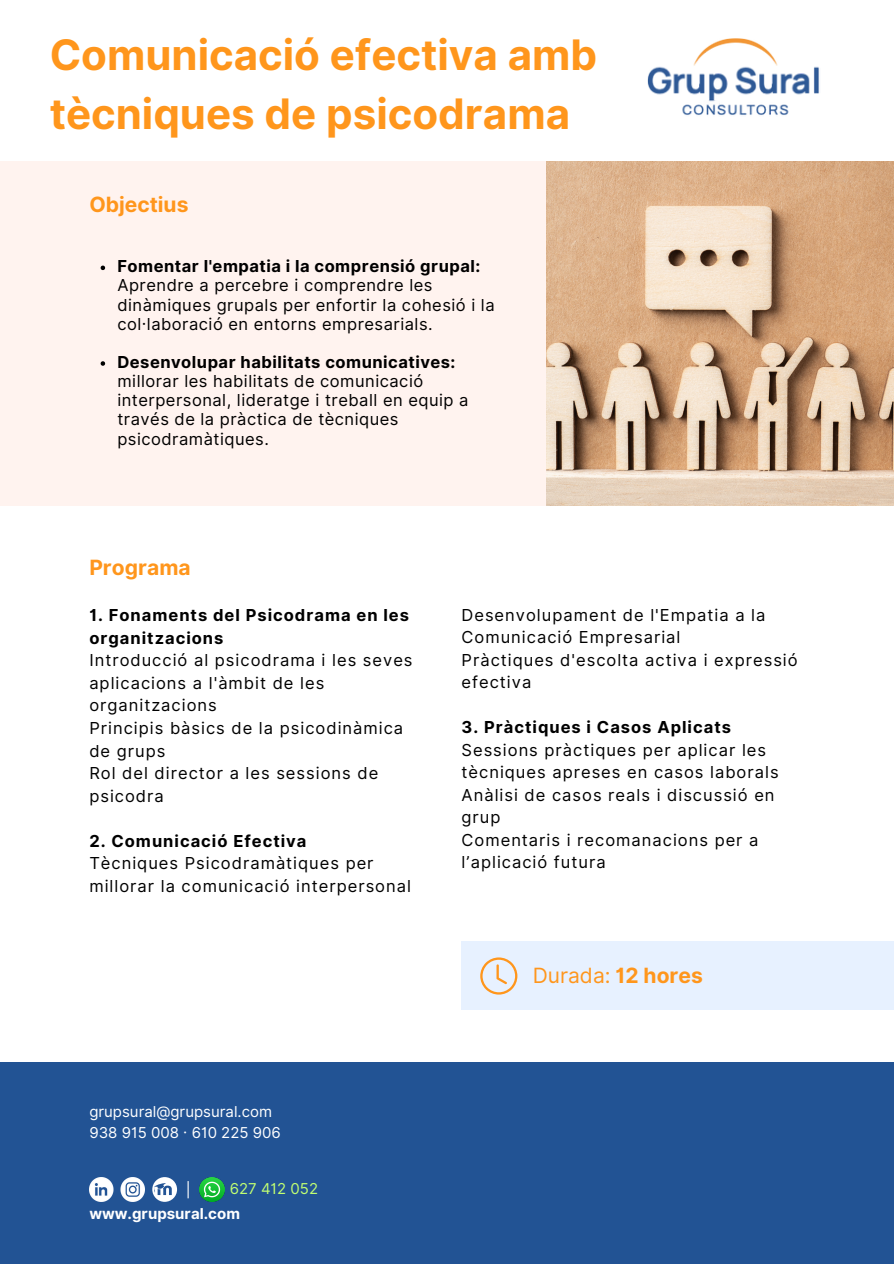
<style>
.page{position:relative;width:894px;height:1264px;background:#fff}
.page>*{position:absolute;margin:0;border:0;box-sizing:border-box;transform-origin:0 0}
.t1{font:700 42px/58.5px "Inter";color:#ff961c}
.t2{font:700 21px "Inter";color:#ff961c}
.t3{font:21px "Inter";color:#ff961c}
.t4{font:16.5px/22.5px "Inter";letter-spacing:.06em;color:#000}
.t5{font:16.5px/19.2px "Inter";letter-spacing:.03em;color:#000}
.t6{font:700 16.5px/22.5px "Inter";letter-spacing:.06em;color:#000}
.t7{font:700 16.5px "Inter";letter-spacing:.03em;color:#000}
.t8{font:15px/20.2px "Inter";color:#fff}
.t9{font:700 15px "Inter";color:#fff}
.t10{font:15px "Inter";color:#c1ff72}
.s1{font-weight:700}
</style>
<div class="page">
<div style="left:0;top:161px;width:893px;height:345px;background:#fff3ef"></div>
<div style="left:0;top:1062px;width:893px;height:201px;background:#225394"></div>
<div style="left:461px;top:941px;width:432px;height:69px;background:#e7f1ff"></div>
<img style="left:647px;top:38px;width:172px;height:77px">
<svg style="left:480px;top:957px;width:37px;height:37px"></svg>
<img style="left:89px;top:1177px;width:25px;height:24px">
<img style="left:120px;top:1177px;width:25px;height:24px">
<svg style="left:152px;top:1177px;width:25px;height:24px"></svg>
<img style="left:200px;top:1177px;width:25px;height:24px">
<svg style="left:187px;top:1181px;width:2px;height:17px"></svg>
<svg style="left:101px;top:265px;width:4px;height:5px"></svg>
<svg style="left:101px;top:361px;width:4px;height:5px"></svg>
<img style="left:546px;top:161px;width:347px;height:344px">
<h1 class="t1" style="left:50px;top:26px;width:548px">Comunicació efectiva amb tècniques de psicodrama</h1>
<p class="t2" style="left:89px;top:191px;width:101px">Objectius</p>
<p class="t7" style="left:117px;top:256px;width:364px">Fomentar l'empatia i la comprensió grupal:</p>
<p class="t5" style="left:117px;top:276px;width:378px">Aprendre a percebre i comprendre les dinàmiques grupals per enfortir la cohesió i la col·laboració en entorns empresarials.</p>
<p class="t7" style="left:117px;top:352px;width:339px">Desenvolupar habilitats comunicatives:</p>
<p class="t5" style="left:117px;top:371px;width:352px">millorar les habilitats de comunicació interpersonal, lideratge i treball en equip a través de la pràctica de tècniques psicodramàtiques.</p>
<p class="t2" style="left:89px;top:555px;width:103px">Programa</p>
<p class="t6" style="left:89px;top:604px;width:321px">1. Fonaments del Psicodrama en les organitzacions</p>
<p class="t4" style="left:89px;top:649px;width:324px">Introducció al psicodrama i les seves aplicacions a l'àmbit de les organitzacions<br>Principis bàsics de la psicodinàmica de grups<br>Rol del director a les sessions de psicodra</p>
<p class="t6" style="left:89px;top:829px;width:219px">2. Comunicació Efectiva</p>
<p class="t4" style="left:89px;top:851px;width:323px">Tècniques Psicodramàtiques per millorar la comunicació interpersonal</p>
<p class="t8" style="left:89px;top:1101px;width:193px">grupsural@grupsural.com<br>938 915 008 · 610 225 906</p>
<p class="t10" style="left:230px;top:1179px;width:90px">627 412 052</p>
<p class="t9" style="left:89px;top:1204px;width:152px">www.grupsural.com</p>
<p class="t4" style="left:461px;top:603px;width:337px">Desenvolupament de l'Empatia a la<br>Comunicació Empresarial<br>Pràctiques d'escolta activa i expressió efectiva</p>
<p class="t6" style="left:461px;top:716px;width:271px">3. Pràctiques i Casos Aplicats</p>
<p class="t4" style="left:461px;top:738px;width:318px">Sessions pràctiques per aplicar les tècniques apreses en casos laborals<br>Anàlisi de casos reals i discussió en grup<br>Comentaris i recomanacions per a l’aplicació futura</p>
<p class="t3" style="left:532px;top:962px;width:172px">Durada: <span class="s1">12 hores</span></p>
</div>
